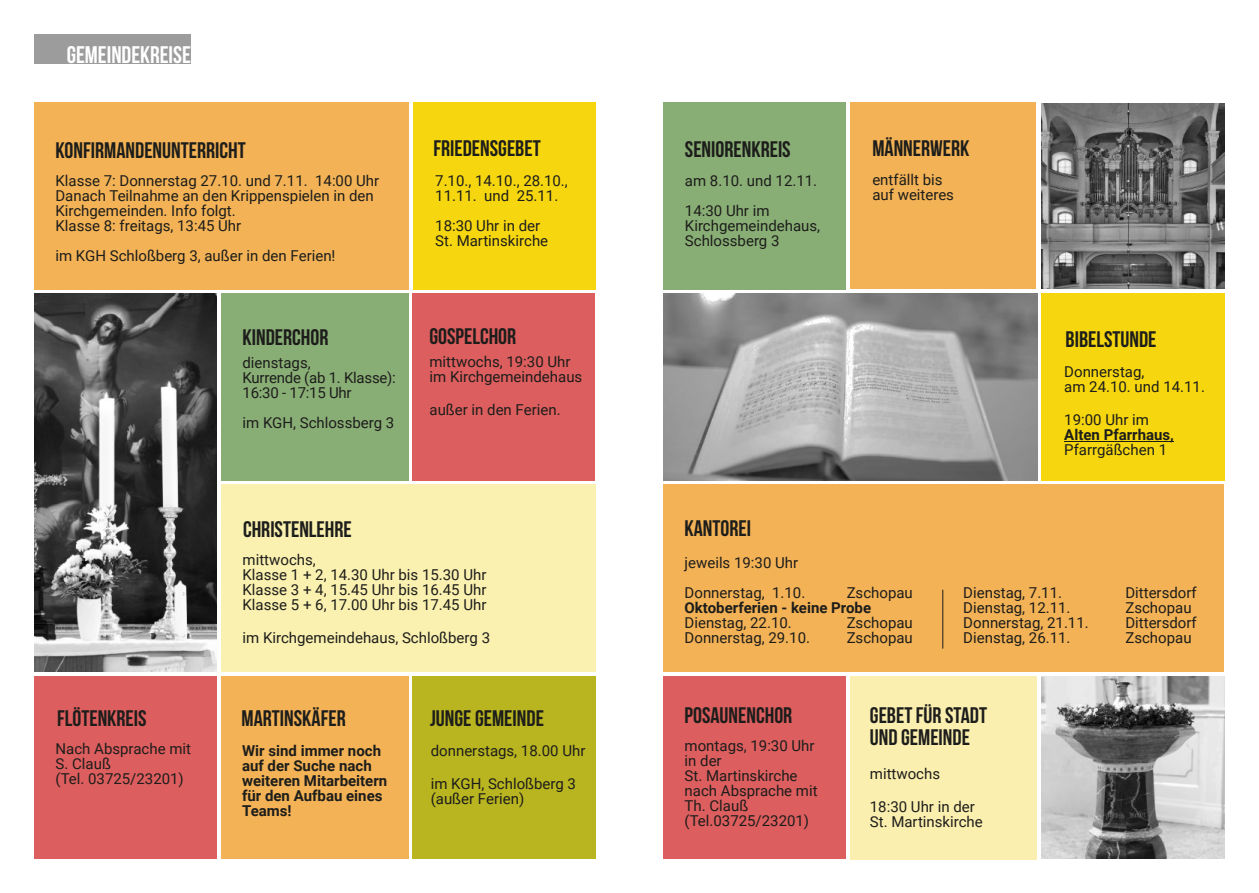
<style>
.page{position:relative;width:1259px;height:893px;background:#fff}
.page>*{position:absolute;margin:0;border:0;box-sizing:border-box;transform-origin:0 0}
.t1{font:24px "Bebas Neue";color:#fff}
.t2{font:22.5px/22.5px "Bebas Neue";color:#1d1d1b}
.t3{font:15px/15px "Roboto";color:#1d1d1b}
.t4{font:700 15px/15px "Roboto";color:#1d1d1b}
</style>
<div class="page">
<div style="left:221px;top:293px;width:187px;height:187px;background:#89ae75"></div>
<div style="left:221px;top:485px;width:375px;height:187px;background:#faf0af"></div>
<div style="left:34px;top:34px;width:157px;height:29px;background:#9d9c9c"></div>
<div style="left:34px;top:102px;width:374px;height:187px;background:#f3b255"></div>
<div style="left:221px;top:676px;width:187px;height:183px;background:#f3b255"></div>
<div style="left:412px;top:676px;width:184px;height:183px;background:#b9b520"></div>
<div style="left:412px;top:102px;width:183px;height:187px;background:#f6d70f"></div>
<div style="left:412px;top:293px;width:183px;height:187px;background:#dd5e5e"></div>
<div style="left:850px;top:676px;width:186px;height:183px;background:#fbefaf"></div>
<div style="left:663px;top:102px;width:183px;height:187px;background:#89ae75"></div>
<div style="left:663px;top:485px;width:561px;height:187px;background:#f3b255"></div>
<div style="left:1041px;top:293px;width:183px;height:187px;background:#f6d70f"></div>
<div style="left:850px;top:102px;width:186px;height:187px;background:#f3b255"></div>
<div style="left:34px;top:676px;width:183px;height:183px;background:#dd5e5e"></div>
<div style="left:663px;top:676px;width:183px;height:183px;background:#dd5e5e"></div>
<img style="left:34px;top:293px;width:183px;height:379px">
<img style="left:663px;top:293px;width:374px;height:187px">
<hr style="left:1064px;top:441px;width:110px;height:1px;background:#1d1d1b">
<img style="left:1041px;top:103px;width:184px;height:185px">
<hr style="left:942px;top:590px;width:1px;height:58px;background:#1d1d1b">
<img style="left:1041px;top:676px;width:184px;height:183px">
<h1 class="t1" style="left:67px;top:45px;width:126px">GEMEINDEKREISE</h1>
<h2 class="t2" style="left:55px;top:141px;width:192px">KONFIRMANDENUNTERRICHT</h2>
<p class="t3" style="left:55px;top:174px;width:325px">Klasse 7: Donnerstag 27.10. und 7.11. 14:00 Uhr Danach Teilnahme an den Krippenspielen in den Kirchgemeinden. Info folgt.<br>Klasse 8: freitags, 13:45 Uhr</p>
<p class="t3" style="left:55px;top:249px;width:281px">im KGH Schloßberg 3, außer in den Ferien!</p>
<h2 class="t2" style="left:242px;top:329px;width:87px">KINDERCHOR</h2>
<p class="t3" style="left:242px;top:357px;width:155px">dienstags,<br>Kurrende (ab 1. Klasse):<br>16:30 - 17:15 Uhr</p>
<p class="t3" style="left:242px;top:417px;width:153px">im KGH, Schlossberg 3</p>
<h2 class="t2" style="left:433px;top:139px;width:109px">FRIEDENSGEBET</h2>
<p class="t3" style="left:435px;top:174px;width:134px">7.10., 14.10., 28.10.,<br>11.11. und 25.11.</p>
<p class="t3" style="left:435px;top:219px;width:114px">18:30 Uhr in der<br>St. Martinskirche</p>
<h2 class="t2" style="left:429px;top:327px;width:88px">GOSPELCHOR</h2>
<p class="t3" style="left:429px;top:356px;width:154px">mittwochs, 19:30 Uhr im Kirchgemeindehaus</p>
<p class="t3" style="left:429px;top:404px;width:133px">außer in den Ferien.</p>
<h2 class="t2" style="left:243px;top:520px;width:110px">CHRISTENLEHRE</h2>
<h2 class="t2" style="left:57px;top:709px;width:91px">FLÖTENKREIS</h2>
<p class="t3" style="left:56px;top:742px;width:137px">Nach Absprache mit<br>S. Clauß<br>(Tel. 03725/23201)</p>
<p class="t3" style="left:243px;top:554px;width:245px">mittwochs,<br>Klasse 1 + 2, 14.30 Uhr bis 15.30 Uhr<br>Klasse 3 + 4, 15.45 Uhr bis 16.45 Uhr<br>Klasse 5 + 6, 17.00 Uhr bis 17.45 Uhr</p>
<p class="t3" style="left:243px;top:632px;width:249px">im Kirchgemeindehaus, Schloßberg 3</p>
<h2 class="t2" style="left:241px;top:709px;width:106px">MARTINSKÄFER</h2>
<h2 class="t2" style="left:430px;top:709px;width:115px">JUNGE GEMEINDE</h2>
<p class="t4" style="left:242px;top:745px;width:147px">Wir sind immer noch auf der Suche nach weiteren Mitarbeitern für den Aufbau eines<br>Teams!</p>
<p class="t3" style="left:431px;top:745px;width:156px">donnerstags, 18.00 Uhr</p>
<p class="t3" style="left:431px;top:778px;width:147px">im KGH, Schloßberg 3 (außer Ferien)</p>
<h2 class="t2" style="left:685px;top:140px;width:107px">SENIORENKREIS</h2>
<p class="t3" style="left:685px;top:167px;width:134px;line-height:30px">am 8.10. und 12.11.<br>14:30 Uhr im</p>
<p class="t3" style="left:685px;top:219px;width:137px">Kirchgemeindehaus,<br>Schlossberg 3</p>
<h2 class="t2" style="left:872px;top:139px;width:99px">MÄNNERWERK</h2>
<p class="t3" style="left:872px;top:173px;width:83px">entfällt bis auf weiteres</p>
<h2 class="t2" style="left:684px;top:519px;width:68px">KANTOREI</h2>
<h2 class="t2" style="left:1065px;top:331px;width:92px">BIBELSTUNDE</h2>
<p class="t3" style="left:1064px;top:366px;width:142px">Donnerstag,<br>am 24.10. und 14.11.</p>
<p class="t3" style="left:1064px;top:414px;width:86px">19:00 Uhr im</p>
<p class="t4" style="left:1064px;top:429px;width:111px">Alten Pfarrhaus,</p>
<p class="t3" style="left:1064px;top:444px;width:104px">Pfarrgäßchen 1</p>
<p class="t3" style="left:684px;top:549px;width:122px;line-height:30px">jeweils 19:30 Uhr<br>Donnerstag, 1.10.</p>
<p class="t3" style="left:846px;top:587px;width:68px">Zschopau</p>
<p class="t4" style="left:684px;top:602px;width:188px">Oktoberferien - keine Probe</p>
<p class="t3" style="left:684px;top:617px;width:109px">Dienstag, 22.10.</p>
<p class="t3" style="left:846px;top:617px;width:68px">Zschopau</p>
<p class="t3" style="left:684px;top:632px;width:127px">Donnerstag, 29.10.</p>
<p class="t3" style="left:846px;top:632px;width:68px">Zschopau</p>
<p class="t3" style="left:963px;top:587px;width:100px">Dienstag, 7.11.</p>
<p class="t3" style="left:1125px;top:587px;width:73px">Dittersdorf</p>
<p class="t3" style="left:963px;top:602px;width:109px">Dienstag, 12.11.</p>
<p class="t3" style="left:1125px;top:602px;width:68px">Zschopau</p>
<p class="t3" style="left:963px;top:617px;width:127px">Donnerstag, 21.11.</p>
<p class="t3" style="left:1125px;top:617px;width:73px">Dittersdorf</p>
<p class="t3" style="left:963px;top:632px;width:109px">Dienstag, 26.11.</p>
<p class="t3" style="left:1125px;top:632px;width:68px">Zschopau</p>
<h2 class="t2" style="left:684px;top:706px;width:109px">POSAUNENCHOR</h2>
<p class="t3" style="left:684px;top:740px;width:135px">montags, 19:30 Uhr in der<br>St. Martinskirche nach Absprache mit<br>Th. Clauß (Tel.03725/23201)</p>
<h2 class="t2" style="left:870px;top:706px;width:119px">GEBET FÜR STADT<br>UND GEMEINDE</h2>
<p class="t3" style="left:870px;top:768px;width:72px">mittwochs</p>
<p class="t3" style="left:870px;top:801px;width:114px">18:30 Uhr in der<br>St. Martinskirche</p>
</div>
